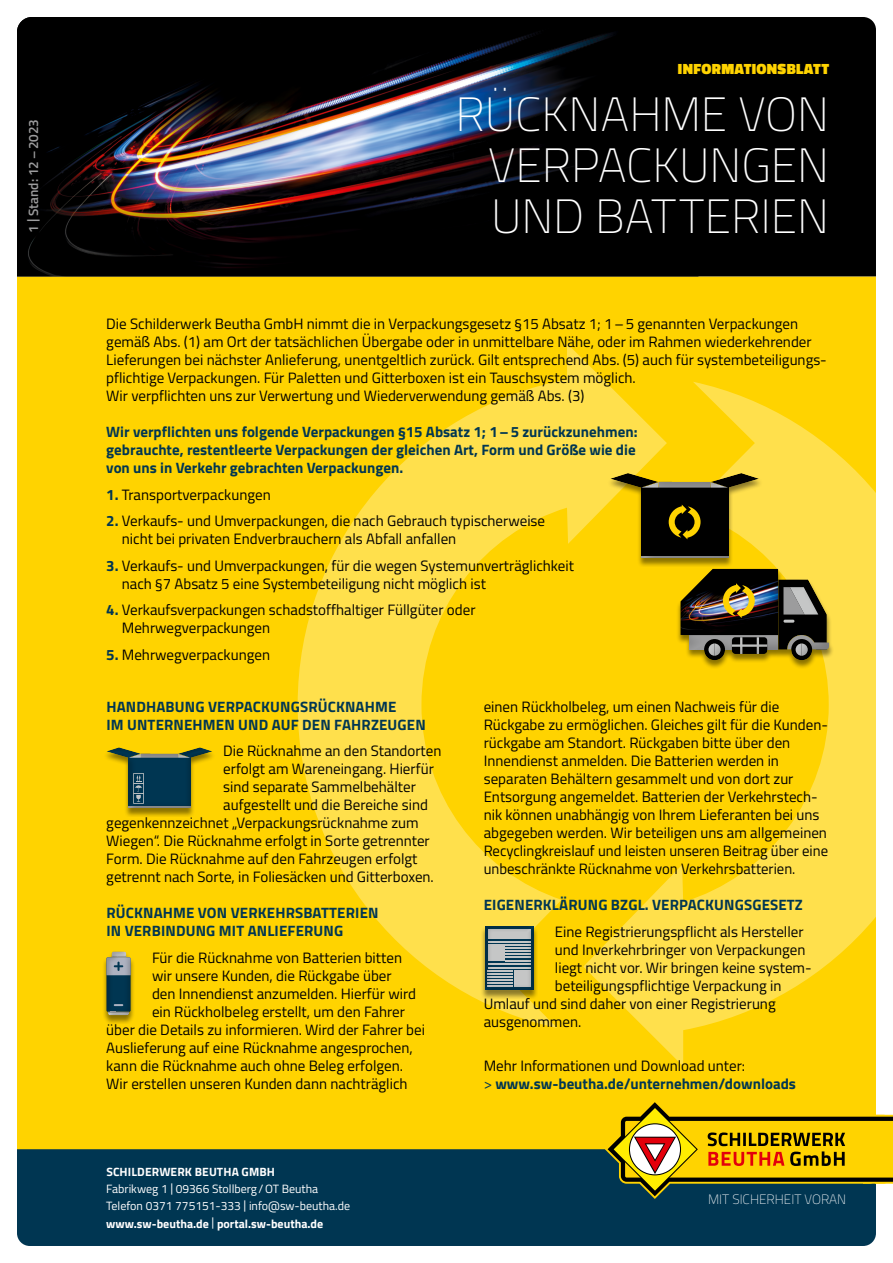
<style>
.page{position:relative;width:893px;height:1263px;background:#fff}
.page>*{position:absolute;margin:0;border:0;box-sizing:border-box;transform-origin:0 0}
.t1{font:100 48px/51px "Titillium Web";letter-spacing:-.005em;color:#fff;text-align:right}
.t2{font:15px/18px "Titillium Web";color:#000}
.t3{font:700 15px/18px "Titillium Web";color:#003652}
.t4{font:900 15px "Titillium Web";letter-spacing:.025em;color:#ffd300}
.t5{font:100 13.5px "Titillium Web";color:#fff}
.t6{font:600 13.5px "Titillium Web";color:#9c9c9d}
.t7{font:12px/17.2px "Titillium Web";color:#fff}
.t8{font:700 12px "Titillium Web";letter-spacing:.01em;color:#fff}
.s1{font-weight:700;color:#003652}
.s2{font-weight:400;color:#000}
.s3{font-weight:400}
.s4{font-weight:700}
</style>
<div class="page">
<div style="left:17px;top:276px;width:859px;height:873px;background:#ffd300"></div>
<div style="left:698px;top:17px;width:178px;height:259px;background:#000"></div>
<img style="left:17px;top:17px;width:681px;height:259px">
<svg style="left:298px;top:343px;width:578px;height:723px;background:#ffd81e"></svg>
<div style="left:102px;top:747px;width:114px;height:70px;background:#000;opacity:.45"></div>
<div style="left:100px;top:740px;width:119px;height:68px;background:#000;opacity:.2"></div>
<div style="left:606px;top:473px;width:157px;height:94px;background:#000;opacity:.45"></div>
<div style="left:597px;top:460px;width:175px;height:99px;background:#000;opacity:.2"></div>
<div style="left:102px;top:951px;width:33px;height:73px;background:#000;opacity:.45"></div>
<div style="left:98px;top:944px;width:40px;height:74px;background:#000;opacity:.2"></div>
<div style="left:480px;top:926px;width:58px;height:73px;background:#000;opacity:.45"></div>
<div style="left:477px;top:918px;width:64px;height:74px;background:#000;opacity:.2"></div>
<div style="left:676px;top:569px;width:158px;height:100px;background:#000;opacity:.45"></div>
<div style="left:665px;top:556px;width:179px;height:106px;background:#000;opacity:.2"></div>
<svg style="left:669px;top:504px;width:32px;height:35px"></svg>
<svg style="left:723px;top:583px;width:32px;height:35px"></svg>
<div style="left:17px;top:1149px;width:859px;height:97px;background:#003652"></div>
<svg style="left:605px;top:1099px;width:288px;height:100px;background:#b1981c"></svg>
<p class="t6" style="left:23px;top:233px;width:115px;rotate:-90deg">1 Stand: 12–2023</p>
<p class="t6" style="left:22px;top:222px;width:5px;rotate:-90deg">|</p>
<p class="t4" style="left:678px;top:58px;width:153px">INFORMATIONSBLATT</p>
<h1 class="t1" style="left:456px;top:86px;width:375px">RÜCKNAHME VON<br>VERPACKUNGEN</h1>
<h1 class="t1" style="left:491px;top:188px;width:339px">UND BATTERIEN</h1>
<p class="t2" style="left:106px;top:314px;width:722px">Die Schilderwerk Beutha GmbH nimmt die in Verpackungsgesetz §15 Absatz 1; 1–5 genannten Verpackungen gemäß Abs. (1) am Ort der tatsächlichen Übergabe oder in unmittelbare Nähe, oder im Rahmen wiederkehrender Lieferungen bei nächster Anlieferung, unentgeltlich zurück. Gilt entsprechend Abs. (5) auch für systembeteiligungs&shy;pflichtige Verpackungen. Für Paletten und Gitterboxen ist ein Tauschsystem möglich.<br>Wir verpflichten uns zur Verwertung und Wiederverwendung gemäß Abs. (3)</p>
<p class="t3" style="left:106px;top:422px;width:533px">Wir verpflichten uns folgende Verpackungen §15 Absatz 1; 1–5 zurückzunehmen: gebrauchte, restentleerte Verpackungen der gleichen Art, Form und Größe wie die von uns in Verkehr gebrachten Verpackungen.</p>
<p class="t2" style="left:106px;top:485px;width:166px"><span class="s1">1.</span> Transportverpackungen</p>
<p class="t2" style="left:122px;top:511px;width:425px;text-indent:-16px"><span class="s1">2.</span> Verkaufs- und Umverpackungen, die nach Gebrauch typischerweise nicht bei privaten Endverbrauchern als Abfall anfallen</p>
<p class="t2" style="left:122px;top:556px;width:454px;text-indent:-16px"><span class="s1">3.</span> Verkaufs- und Umverpackungen, für die wegen Systemunverträglichkeit nach §7 Absatz 5 eine Systembeteiligung nicht möglich ist</p>
<p class="t2" style="left:122px;top:600px;width:355px;text-indent:-16px"><span class="s1">4.</span> Verkaufsverpackungen schadstoffhaltiger Füllgüter oder<br>Mehrwegverpackungen</p>
<p class="t2" style="left:106px;top:645px;width:165px"><span class="s1">5.</span> Mehrwegverpackungen</p>
<p class="t3" style="left:106px;top:697px;width:321px">HANDHABUNG VERPACKUNGSRÜCKNAHME<br>IM UNTERNEHMEN UND AUF DEN FAHRZEUGEN</p>
<p class="t2" style="left:223px;top:741px;width:220px">Die Rücknahme an den Standorten</p>
<p class="t2" style="left:223px;top:759px;width:212px">erfolgt am Wareneingang. Hierfür</p>
<p class="t2" style="left:223px;top:777px;width:194px">sind separate Sammelbehälter</p>
<p class="t2" style="left:223px;top:795px;width:206px">aufgestellt und die Bereiche sind</p>
<p class="t2" style="left:106px;top:813px;width:314px">gegenkennzeichnet „Verpackungsrücknahme zum</p>
<p class="t2" style="left:106px;top:831px;width:325px">Wiegen“. Die Rücknahme erfolgt in Sorte getrennter</p>
<p class="t2" style="left:106px;top:849px;width:313px">Form. Die Rücknahme auf den Fahrzeugen erfolgt</p>
<p class="t2" style="left:106px;top:867px;width:329px">getrennt nach Sorte, in Foliesäcken und Gitterboxen.</p>
<p class="t3" style="left:106px;top:903px;width:274px">RÜCKNAHME VON VERKEHRSBATTERIEN<br>IN VERBINDUNG MIT ANLIEFERUNG</p>
<p class="t2" style="left:152px;top:948px;width:252px">Für die Rücknahme von Batterien bitten</p>
<p class="t2" style="left:152px;top:966px;width:241px">wir unsere Kunden, die Rückgabe über</p>
<p class="t2" style="left:152px;top:984px;width:265px">den Innendienst anzumelden. Hierfür wird</p>
<p class="t2" style="left:152px;top:1002px;width:254px">ein Rückholbeleg erstellt, um den Fahrer</p>
<p class="t2" style="left:106px;top:1020px;width:320px">über die Details zu informieren. Wird der Fahrer bei</p>
<p class="t2" style="left:106px;top:1038px;width:308px">Auslieferung auf eine Rücknahme angesprochen,</p>
<p class="t2" style="left:106px;top:1056px;width:298px">kann die Rücknahme auch ohne Beleg erfolgen.</p>
<p class="t2" style="left:106px;top:1074px;width:303px">Wir erstellen unseren Kunden dann nachträglich</p>
<p class="t2" style="left:484px;top:697px;width:346px">einen Rückholbeleg, um einen Nachweis für die Rückgabe zu ermöglichen. Gleiches gilt für die Kunden&shy;rückgabe am Standort. Rückgaben bitte über den Innendienst anmelden. Die Batterien werden in separaten Behältern gesammelt und von dort zur Entsorgung angemeldet. Batterien der Verkehrstech&shy;nik können unabhängig von Ihrem Lieferanten bei uns abgegeben werden. Wir beteiligen uns am allgemeinen Recyclingkreislauf und leisten unseren Beitrag über eine unbeschränkte Rücknahme von Verkehrsbatterien.</p>
<p class="t3" style="left:484px;top:895px;width:321px">EIGENERKLÄRUNG BZGL. VERPACKUNGSGESETZ</p>
<p class="t2" style="left:555px;top:921px;width:250px">Eine Registrierungspflicht als Hersteller</p>
<p class="t2" style="left:555px;top:939px;width:252px">und Inverkehrbringer von Verpackungen</p>
<p class="t2" style="left:555px;top:957px;width:256px">liegt nicht vor. Wir bringen keine system-</p>
<p class="t2" style="left:555px;top:975px;width:228px">beteiligungspflichtige Verpackung in</p>
<p class="t2" style="left:484px;top:993px;width:294px">Umlauf und sind daher von einer Registrierung</p>
<p class="t2" style="left:484px;top:1011px;width:99px">ausgenommen.</p>
<p class="t3" style="left:484px;top:1056px;width:314px"><span class="s2">Mehr Informationen und Download unter:<br></span><span class="s3">&gt;</span> www.sw-beutha.de/unternehmen/downloads</p>
<p class="t8" style="left:106px;top:1162px;width:170px">SCHILDERWERK BEUTHA GMBH</p>
<p class="t7" style="left:106px;top:1180px;width:245px">Fabrikweg 1 | 09366 Stollberg/OT Beutha<br>Telefon 0371 775151-333 | info@sw-beutha.de <span class="s4">www.sw-beutha.de</span> | <span class="s4">portal.sw-beutha.de</span></p>
<p class="t5" style="left:708px;top:1189px;width:140px">MIT SICHERHEIT VORAN</p>
</div>
